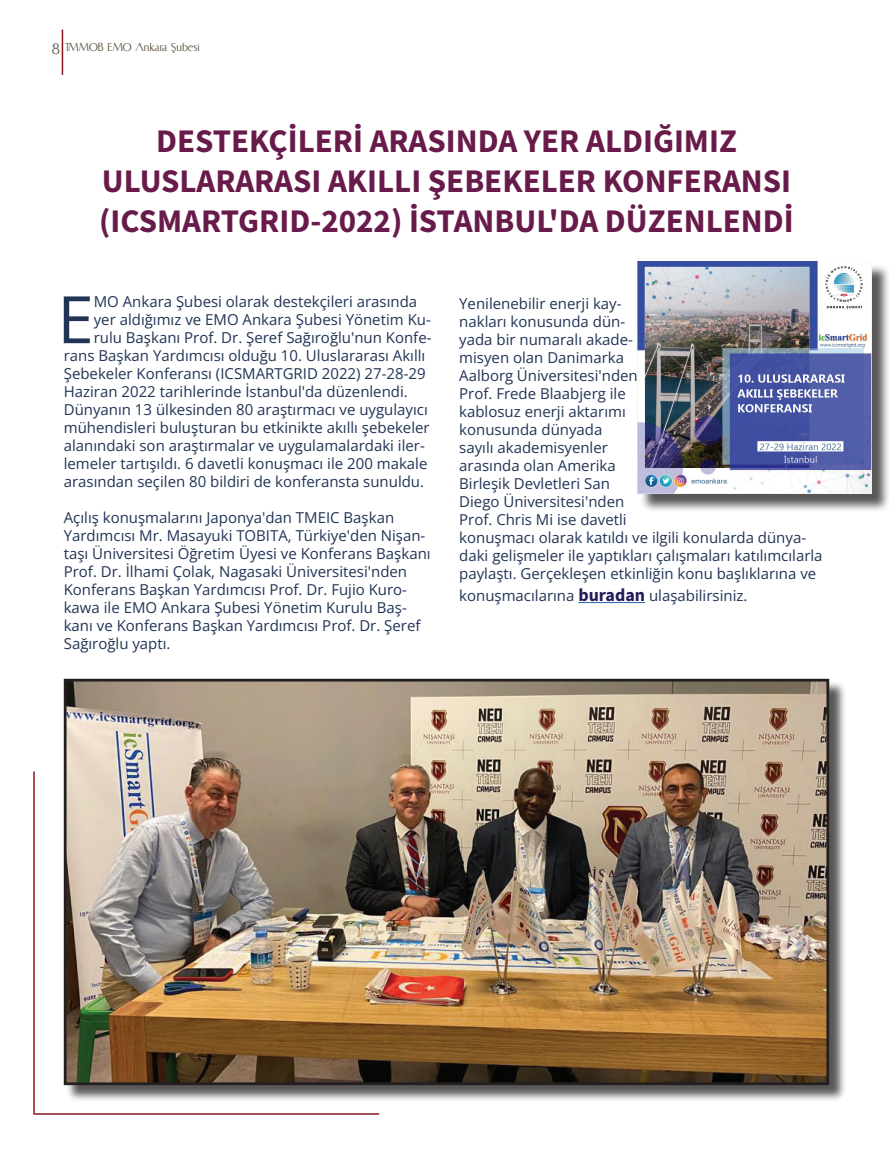
<style>
.page{position:relative;width:893px;height:1149px;background:#fff}
.page>*{position:absolute;margin:0;border:0;box-sizing:border-box;transform-origin:0 0}
.t1{font:65.4px "Open Sans";color:#213456}
.t2{font:700 33px/39.6px "Source Sans Pro";color:#681b4a;text-align:center}
.t3{font:15px/18px "Open Sans";color:#213456}
.t4{font:13.5px "CAT Linz";color:#594c3b}
.s1{font-size:18px}
.s2{font-family:"Source Sans Pro";font-weight:700;font-size:18px;color:#211c57}
</style>
<div class="page">
<hr style="left:33px;top:771px;width:2px;height:343px;background:#8b171a">
<hr style="left:35px;top:1112px;width:344px;height:2px;background:#8b171a">
<hr style="left:62px;top:30px;width:1px;height:45px;background:#8b171a">
<div style="left:66px;top:680px;width:780px;height:422px;background:#231f20;opacity:.75"></div>
<img style="left:68px;top:682px;width:757px;height:398px">
<div style="left:64px;top:678px;width:765px;height:406px;border:3px solid #231f20"></div>
<div style="left:640px;top:264px;width:250px;height:248px;background:#231f20;opacity:.75"></div>
<img style="left:638px;top:261px;width:234px;height:232px">
<hr style="left:578px;top:602px;width:67px;height:1px;background:#2865b1">
<p class="t4" style="left:52px;top:40px;width:149px"><span class="s1">8</span> TMMOB EMO Ankara Şubesi</p>
<h2 class="t2" style="left:99px;top:121px;width:696px">DESTEKÇİLERİ ARASINDA YER ALDIĞIMIZ<br>ULUSLARARASI AKILLI ŞEBEKELER KONFERANSI (ICSMARTGRID-2022) İSTANBUL'DA DÜZENLENDİ</h2>
<h1 class="t1" style="left:57px;top:274px;width:38px">E</h1>
<p class="t3" style="left:94px;top:292px;width:325px">MO Ankara Şubesi olarak destekçileri arasında</p>
<p class="t3" style="left:94px;top:310px;width:339px">yer aldığımız ve EMO Ankara Şubesi Yönetim Ku-</p>
<p class="t3" style="left:94px;top:328px;width:339px">rulu Başkanı Prof. Dr. Şeref Sağıroğlu'nun Konfe-</p>
<p class="t3" style="left:64px;top:346px;width:363px">rans Başkan Yardımcısı olduğu 10. Uluslararası Akıllı</p>
<p class="t3" style="left:64px;top:364px;width:363px">Şebekeler Konferansı (ICSMARTGRID 2022) 27-28-29</p>
<p class="t3" style="left:64px;top:382px;width:346px">Haziran 2022 tarihlerinde İstanbul'da düzenlendi.</p>
<p class="t3" style="left:64px;top:400px;width:366px">Dünyanın 13 ülkesinden 80 araştırmacı ve uygulayıcı</p>
<p class="t3" style="left:64px;top:418px;width:367px">mühendisleri buluşturan bu etkinikte akıllı şebekeler</p>
<p class="t3" style="left:64px;top:436px;width:363px">alanındaki son araştırmalar ve uygulamalardaki iler-</p>
<p class="t3" style="left:64px;top:454px;width:365px">lemeler tartışıldı. 6 davetli konuşmacı ile 200 makale</p>
<p class="t3" style="left:64px;top:472px;width:362px">arasından seçilen 80 bildiri de konferansta sunuldu.</p>
<p class="t3" style="left:64px;top:508px;width:368px">Açılış konuşmalarını Japonya'dan TMEIC Başkan Yardımcısı Mr. Masayuki TOBITA, Türkiye'den Nişan&shy;taşı Üniversitesi Öğretim Üyesi ve Konferans Başkanı Prof. Dr. İlhami Çolak, Nagasaki Üniversitesi'nden Konferans Başkan Yardımcısı Prof. Dr. Fujio Kuro&shy;kawa ile EMO Ankara Şubesi Yönetim Kurulu Baş&shy;kanı ve Konferans Başkan Yardımcısı Prof. Dr. Şeref Sağıroğlu yaptı.</p>
<p class="t3" style="left:459px;top:294px;width:365px">Yenilenebilir enerji kay-<br>nakları konusunda dün-<br>yada bir numaralı akade-<br>misyen olan Danimarka<br>Aalborg Üniversitesi'nden<br>Prof. Frede Blaabjerg ile<br>kablosuz enerji aktarımı<br>konusunda dünyada<br>sayılı akademisyenler<br>arasında olan Amerika<br>Birleşik Devletleri San<br>Diego Üniversitesi'nden<br>Prof. Chris Mi ise davetli<br>konuşmacı olarak katıldı ve ilgili konularda dünya&shy;daki gelişmeler ile yaptıkları çalışmaları katılımcılarla paylaştı. Gerçekleşen etkinliğin konu başlıklarına ve</p>
<p class="t3" style="left:459px;top:585px;width:290px">konuşmacılarına <span class="s2">buradan</span> ulaşabilirsiniz.</p>
</div>
